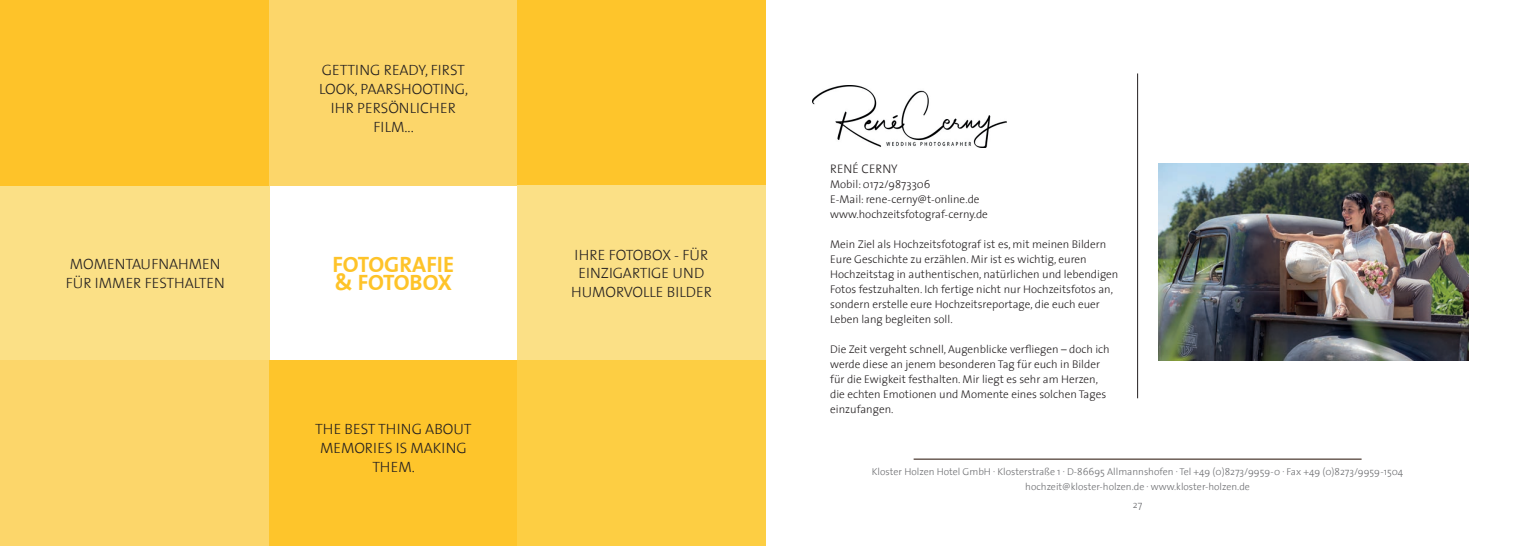
<style>
.page{position:relative;width:1531px;height:546px;background:#fff}
.page>*{position:absolute;margin:0;border:0;box-sizing:border-box;transform-origin:0 0}
.t1{font:700 22.5px/18.1px "The Sans Plain";color:#fec329}
.t2{font:300 15px/18.8px "The Sans";color:#231f20;text-align:center}
.t3{font:300 12.5px "The Sans";color:#231f20}
.t4{font:300 11.25px/15px "The Sans";color:#231f20}
.t5{font:300 10px/15px "The Sans";color:#6c6d70;text-align:center}
</style>
<div class="page">
<div style="left:0;top:0;width:269px;height:185px;background:#fec329"></div>
<div style="left:0;top:185px;width:269px;height:175px;background:#fbe086"></div>
<div style="left:0;top:360px;width:269px;height:186px;background:#fcd66a"></div>
<div style="left:269px;top:0;width:248px;height:185px;background:#fcd66a"></div>
<div style="left:269px;top:360px;width:248px;height:186px;background:#fec52b"></div>
<div style="left:517px;top:0;width:248px;height:185px;background:#fec52b"></div>
<div style="left:517px;top:185px;width:248px;height:175px;background:#fbe086"></div>
<div style="left:517px;top:360px;width:248px;height:186px;background:#fdce43"></div>
<hr style="left:913px;top:459px;width:448px;height:1px;background:#230d02">
<img style="left:812px;top:86px;width:194px;height:61px">
<hr style="left:1137px;top:73px;width:1px;height:325px;background:#231f20">
<img style="left:1158px;top:164px;width:310px;height:196px">
<h2 class="t2" style="left:66px;top:254px;width:161px;text-align:left">MOMENTAUFNAHMEN<br>FÜR IMMER FESTHALTEN</h2>
<h2 class="t2" style="left:319px;top:60px;width:151px">GETTING READY, FIRST<br>LOOK, PAARSHOOTING,<br>IHR PERSÖNLICHER<br>FILM...</h2>
<h1 class="t1" style="left:332px;top:255px;width:124px">FOTOGRAFIE &amp; FOTOBOX</h1>
<h2 class="t2" style="left:315px;top:419px;width:158px">THE BEST THING ABOUT<br>MEMORIES IS MAKING<br>THEM.</h2>
<h2 class="t2" style="left:571px;top:244px;width:142px">IHRE FOTOBOX - FÜR<br>EINZIGARTIGE UND<br>HUMORVOLLE BILDER</h2>
<p class="t3" style="left:830px;top:158px;width:69px">RENÉ CERNY</p>
<p class="t4" style="left:830px;top:176px;width:159px">Mobil: 0172/9873306<br>E-Mail: rene-cerny@t-online.de www.hochzeitsfotograf-cerny.de</p>
<p class="t4" style="left:830px;top:236px;width:290px">Mein Ziel als Hochzeitsfotograf ist es, mit meinen Bildern Eure Geschichte zu erzählen. Mir ist es wichtig, euren Hochzeitstag in authentischen, natürlichen und lebendigen Fotos festzuhalten. Ich fertige nicht nur Hochzeitsfotos an, sondern erstelle eure Hochzeitsreportage, die euch euer Leben lang begleiten soll.</p>
<p class="t4" style="left:830px;top:341px;width:281px">Die Zeit vergeht schnell, Augenblicke verfliegen – doch ich werde diese an jenem besonderen Tag für euch in Bilder für die Ewigkeit festhalten. Mir liegt es sehr am Herzen, die echten Emotionen und Momente eines solchen Tages einzufangen.</p>
<p class="t5" style="left:872px;top:464px;width:533px">Kloster Holzen Hotel GmbH . Klosterstraße 1 . D-86695 Allmannshofen . Tel +49 (0)8273/9959-0 . Fax +49 (0)8273/9959-1504 hochzeit@kloster-holzen.de . www.kloster-holzen.de</p>
<p class="t5" style="left:1133px;top:496px;width:11px">27</p>
</div>
